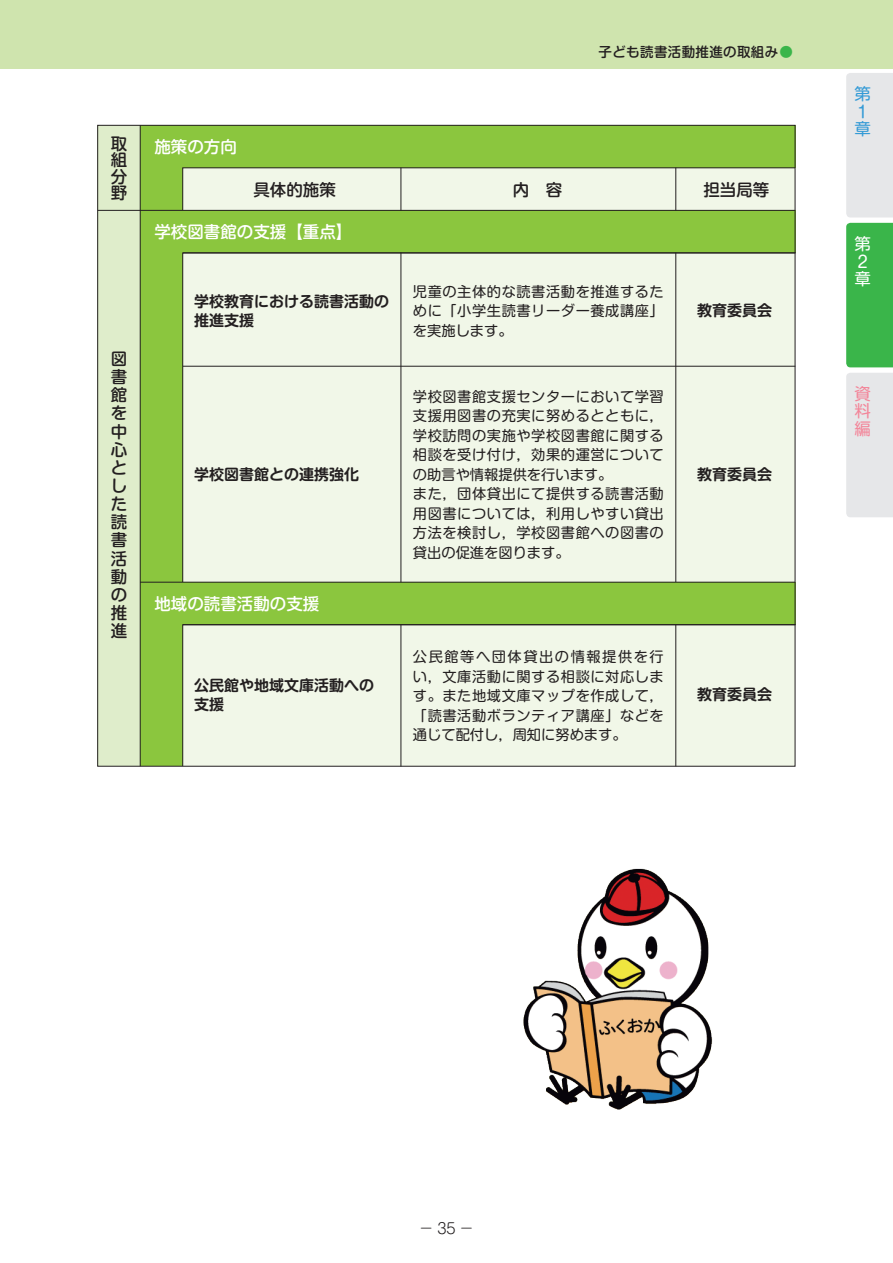
<style>
.page{position:relative;width:893px;height:1263px;background:#fff}
.page>*{position:absolute;margin:0;border:0;box-sizing:border-box;transform-origin:0 0}
.t1{font:500 16.5px/18.1px "Shin M Go Pro";color:#231f20;text-align:justify}
.t2{font:500 16.5px "Shin M Go Pro";color:#fff}
.t3{font:16.5px/17.2px "Shin M Go Pro";color:#359bd6}
.t4{font:16.5px/17.2px "Shin M Go Pro";color:#fff}
.t5{font:16.5px/17.2px "Shin M Go Pro";color:#f3869a;text-align:justify}
.t6{font:700 15px/19.5px "Shin M Go Pro De";color:#231f20}
.t7{font:300 14.85px "Shin M Go Pro";color:#231f20}
.t8{font:14.25px/19.5px "Shin M Go Pro";letter-spacing:.04em;color:#231f20;text-align:justify}
.t9{font:500 13.5px "Shin M Go Pro";letter-spacing:.025em;color:#231f20}
.s1{color:#3ab54a}
</style>
<div class="page">
<div style="left:178px;top:125px;width:617px;height:43px;background:#8bc63e"></div>
<div style="left:178px;top:210px;width:617px;height:43px;background:#8bc63e"></div>
<div style="left:97px;top:125px;width:43px;height:641px;background:#dfedcb"></div>
<div style="left:140px;top:125px;width:43px;height:641px;background:#8bc63e"></div>
<hr style="left:98px;top:210px;width:697px;height:1px;background:#231f20">
<hr style="left:140px;top:125px;width:1px;height:641px;background:#231f20">
<div style="left:182px;top:252px;width:614px;height:331px;background:#f1f7e8"></div>
<hr style="left:183px;top:253px;width:612px;height:1px;background:#231f20">
<div style="left:178px;top:582px;width:617px;height:43px;background:#8bc63e"></div>
<hr style="left:140px;top:582px;width:655px;height:1px;background:#231f20">
<div style="left:182px;top:624px;width:614px;height:142px;background:#f1f7e8"></div>
<hr style="left:183px;top:624px;width:612px;height:1px;background:#231f20">
<hr style="left:183px;top:366px;width:612px;height:1px;background:#231f20">
<hr style="left:401px;top:253px;width:1px;height:329px;background:#231f20">
<svg style="left:182px;top:167px;width:613px;height:43px;background:#e9efe0"></svg>
<img style="left:523px;top:868px;width:190px;height:242px">
<div style="left:0;top:0;width:893px;height:68px;background:#cfe4ae"></div>
<div style="left:846px;top:73px;width:47px;height:144px;background:#e6e7e9"></div>
<div style="left:846px;top:223px;width:47px;height:144px;background:#3ab54a"></div>
<div style="left:846px;top:373px;width:47px;height:144px;background:#e6e7e9"></div>
<p class="t9" style="left:599px;top:41px;width:196px">子ども読書活動推進の取組み<span class="s1">●</span></p>
<p class="t1" style="left:111px;top:133px;width:18px;line-height:16.5px">取組分野</p>
<p class="t1" style="left:111px;top:348px;width:18px">図書館を中心とした読書活動の推進</p>
<p class="t2" style="left:154px;top:133px;width:84px">施策の方向</p>
<p class="t1" style="left:253px;top:179px;width:84px">具体的施策</p>
<p class="t1" style="left:513px;top:179px;width:51px">内　容</p>
<p class="t1" style="left:703px;top:179px;width:67px">担当局等</p>
<p class="t2" style="left:154px;top:218px;width:199px">学校図書館の支援【重点】</p>
<p class="t8" style="left:413px;top:280px;width:252px">児童の主体的な読書活動を推進するために「小学生読書リーダー養成講座」を実施します。</p>
<p class="t6" style="left:194px;top:290px;width:197px">学校教育における読書活動の推進支援</p>
<p class="t6" style="left:697px;top:299px;width:76px">教育委員会</p>
<p class="t6" style="left:194px;top:463px;width:166px">学校図書館との連携強化</p>
<p class="t2" style="left:154px;top:590px;width:166px">地域の読書活動の支援</p>
<p class="t6" style="left:194px;top:673px;width:181px">公民館や地域文庫活動への支援</p>
<p class="t8" style="left:413px;top:385px;width:252px;text-align:left">学校図書館支援センターにおいて学習支援用図書の充実に努めるとともに，学校訪問の実施や学校図書館に関する相談を受け付け，効果的運営についての助言や情報提供を行います。<br>また，団体貸出にて提供する読書活動用図書については，利用しやすい貸出方法を検討し，学校図書館への図書の貸出の促進を図ります。</p>
<p class="t6" style="left:697px;top:463px;width:76px">教育委員会</p>
<p class="t8" style="left:413px;top:645px;width:252px">公民館等へ団体貸出の情報提供を行い，文庫活動に関する相談に対応します。また地域文庫マップを作成して，「読書活動ボランティア講座」などを通じて配付し，周知に努めます。</p>
<p class="t6" style="left:697px;top:683px;width:76px">教育委員会</p>
<p class="t3" style="left:854px;top:83px;width:17px">第<br>１章</p>
<p class="t4" style="left:854px;top:233px;width:17px">第<br>２章</p>
<p class="t5" style="left:854px;top:383px;width:17px">資料編</p>
<p class="t7" style="left:419px;top:1216px;width:57px">−35−</p>
</div>
